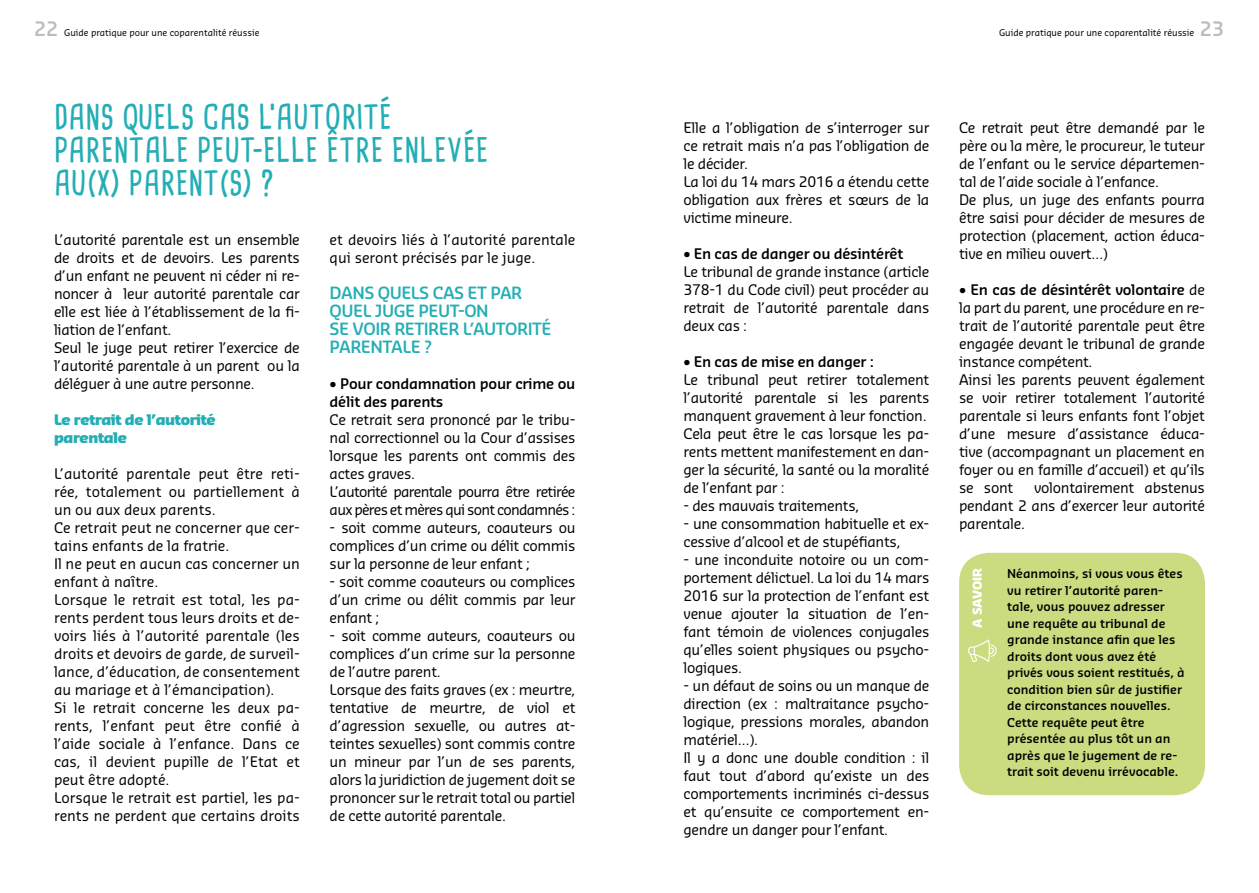
<style>
.page{position:relative;width:1259px;height:893px;background:#fff}
.page>*{position:absolute;margin:0;border:0;box-sizing:border-box;transform-origin:0 0}
.t1{font:700 33px/33px "Cardenio Modern";color:#23aeb5}
.t2{font:600 16.5px/18px "Sansa Std";letter-spacing:-.03em;color:#23aeb5}
.t3{font:14.25px/18px "Sansa Std";letter-spacing:-.02em;color:#000}
.t4{font:14.25px/18px "Sansa Std";color:#000}
.t5{font:600 14.25px/18px "Sansa Std";letter-spacing:-.02em;color:#000}
.t6{font:900 14.25px/18px "Sansa Std";letter-spacing:-.02em;color:#23aeb5}
.t7{font:600 12px/16.5px "Sansa Std";color:#000}
.t8{font:900 12px "Sansa Std";letter-spacing:-.02em;color:#fff}
.t9{font:9px "Sansa Std";color:#000}
.s1{font-weight:600;font-size:19.5px;color:#bcbcbc}
.s2{font-weight:600}
</style>
<div class="page">
<div style="left:959px;top:553px;width:246px;height:242px;background:#cadb80;border-radius:30px"></div>
<svg style="left:968px;top:639px;width:28px;height:23px"></svg>
<p class="t9" style="left:34px;top:26px;width:227px"><span class="s1">22</span> Guide pratique pour une coparentalité réussie</p>
<p class="t9" style="left:999px;top:26px;width:227px">Guide pratique pour une coparentalité réussie <span class="s1">23</span></p>
<h1 class="t1" style="left:54px;top:101px;width:436px">DANS QUELS CAS L’AUTORITÉ<br>PARENTALE PEUT-ELLE ÊTRE ENLEVÉE<br>AU(X) PARENT(S) ?</h1>
<p class="t3" style="left:54px;top:230px;width:247px">L’autorité parentale est un ensemble de droits et de devoirs. Les parents d’un enfant ne peuvent ni céder ni re&shy;noncer à leur autorité parentale car elle est liée à l’établissement de la fi&shy;liation de l’enfant.<br>Seul le juge peut retirer l’exercice de l’autorité parentale à un parent ou la déléguer à une autre personne.</p>
<p class="t6" style="left:54px;top:410px;width:163px">Le retrait de l’autorité parentale</p>
<p class="t4" style="left:54px;top:464px;width:247px">L’autorité parentale peut être reti&shy;rée, totalement ou partiellement à un ou aux deux parents.<br>Ce retrait peut ne concerner que cer&shy;tains enfants de la fratrie.<br>Il ne peut en aucun cas concerner un enfant à naître.<br>Lorsque le retrait est total, les pa&shy;rents perdent tous leurs droits et de&shy;voirs liés à l’autorité parentale (les droits et devoirs de garde, de surveil&shy;lance, d’éducation, de consentement au mariage et à l’émancipation).<br>Si le retrait concerne les deux pa&shy;rents, l’enfant peut être confié à l’aide sociale à l’enfance. Dans ce cas, il devient pupille de l’Etat et peut être adopté.<br>Lorsque le retrait est partiel, les pa&shy;rents ne perdent que certains droits</p>
<p class="t4" style="left:330px;top:230px;width:247px">et devoirs liés à l’autorité parentale qui seront précisés par le juge.</p>
<p class="t2" style="left:330px;top:283px;width:223px">DANS QUELS CAS ET PAR<br>QUEL JUGE PEUT-ON<br>SE VOIR RETIRER L’AUTORITÉ<br>PARENTALE ?</p>
<p class="t5" style="left:330px;top:374px;width:247px">• Pour condamnation pour crime ou délit des parents</p>
<p class="t3" style="left:330px;top:410px;width:247px">Ce retrait sera prononcé par le tribu&shy;nal correctionnel ou la Cour d’assises lorsque les parents ont commis des actes graves.<br>L’autorité parentale pourra être retirée aux pères et mères qui sont condamnés :</p>
<p class="t3" style="left:330px;top:518px;width:247px;text-align:justify">- soit comme auteurs, coauteurs ou complices d’un crime ou délit commis sur la personne de leur enfant ;</p>
<p class="t3" style="left:330px;top:572px;width:247px;text-align:justify">- soit comme coauteurs ou complices d’un crime ou délit commis par leur enfant ;</p>
<p class="t3" style="left:330px;top:626px;width:247px">- soit comme auteurs, coauteurs ou complices d’un crime sur la personne de l’autre parent.<br>Lorsque des faits graves (ex : meurtre, tentative de meurtre, de viol et d’agression sexuelle, ou autres at&shy;teintes sexuelles) sont commis contre un mineur par l’un de ses parents, alors la juridiction de jugement doit se prononcer sur le retrait total ou partiel de cette autorité parentale.</p>
<p class="t3" style="left:683px;top:118px;width:247px">Elle a l’obligation de s’interroger sur ce retrait mais n’a pas l’obligation de le décider.<br>La loi du 14 mars 2016 a étendu cette obligation aux frères et sœurs de la victime mineure.</p>
<p class="t5" style="left:683px;top:244px;width:221px">• En cas de danger ou désintérêt</p>
<p class="t3" style="left:683px;top:262px;width:247px;text-align:justify">Le tribunal de grande instance (article 378-1 du Code civil) peut procéder au retrait de l’autorité parentale dans deux cas :</p>
<p class="t5" style="left:683px;top:352px;width:192px">• En cas de mise en danger :</p>
<p class="t3" style="left:683px;top:370px;width:247px">Le tribunal peut retirer totalement l’autorité parentale si les parents manquent gravement à leur fonction.<br>Cela peut être le cas lorsque les pa&shy;rents mettent manifestement en dan&shy;ger la sécurité, la santé ou la moralité de l’enfant par :</p>
<p class="t3" style="left:683px;top:496px;width:177px">- des mauvais traitements,</p>
<p class="t3" style="left:683px;top:514px;width:247px">- une consommation habituelle et ex&shy;cessive d’alcool et de stupéfiants,</p>
<p class="t3" style="left:683px;top:550px;width:247px;text-align:justify">- une inconduite notoire ou un com&shy;portement délictuel. La loi du 14 mars 2016 sur la protection de l’enfant est venue ajouter la situation de l’en&shy;fant témoin de violences conjugales qu’elles soient physiques ou psycho&shy;logiques.</p>
<p class="t3" style="left:683px;top:676px;width:247px">- un défaut de soins ou un manque de direction (ex : maltraitance psycho&shy;logique, pressions morales, abandon matériel…).<br>Il y a donc une double condition : il faut tout d’abord qu’existe un des comportements incriminés ci-dessus et qu’ensuite ce comportement en&shy;gendre un danger pour l’enfant.</p>
<p class="t3" style="left:959px;top:118px;width:247px">Ce retrait peut être demandé par le père ou la mère, le procureur, le tuteur de l’enfant ou le service départemen&shy;tal de l’aide sociale à l’enfance.<br>De plus, un juge des enfants pourra être saisi pour décider de mesures de protection (placement, action éduca&shy;tive en milieu ouvert…)</p>
<p class="t3" style="left:959px;top:280px;width:247px"><span class="s2">• En cas de désintérêt volontaire</span> de la part du parent, une procédure en re&shy;trait de l’autorité parentale peut être engagée devant le tribunal de grande instance compétent.<br>Ainsi les parents peuvent également se voir retirer totalement l’autorité parentale si leurs enfants font l’objet d’une mesure d’assistance éduca&shy;tive (accompagnant un placement en foyer ou en famille d’accueil) et qu’ils se sont</p>
<p class="t3" style="left:959px;top:478px;width:247px;text-align:justify;text-indent:75px">volontairement abstenus pendant 2 ans d’exercer leur autorité parentale.</p>
<p class="t8" style="left:969px;top:627px;width:60px;rotate:-90deg">A SAVOIR</p>
<p class="t7" style="left:1007px;top:565px;width:179px">Néanmoins, si vous vous êtes vu retirer l’autorité paren&shy;tale, vous pouvez adresser une requête au tribunal de grande instance afin que les droits dont vous avez été privés vous soient restitués, à condition bien sûr de justifier de circonstances nouvelles.<br>Cette requête peut être présentée au plus tôt un an après que le jugement de re&shy;trait soit devenu irrévocable.</p>
</div>
